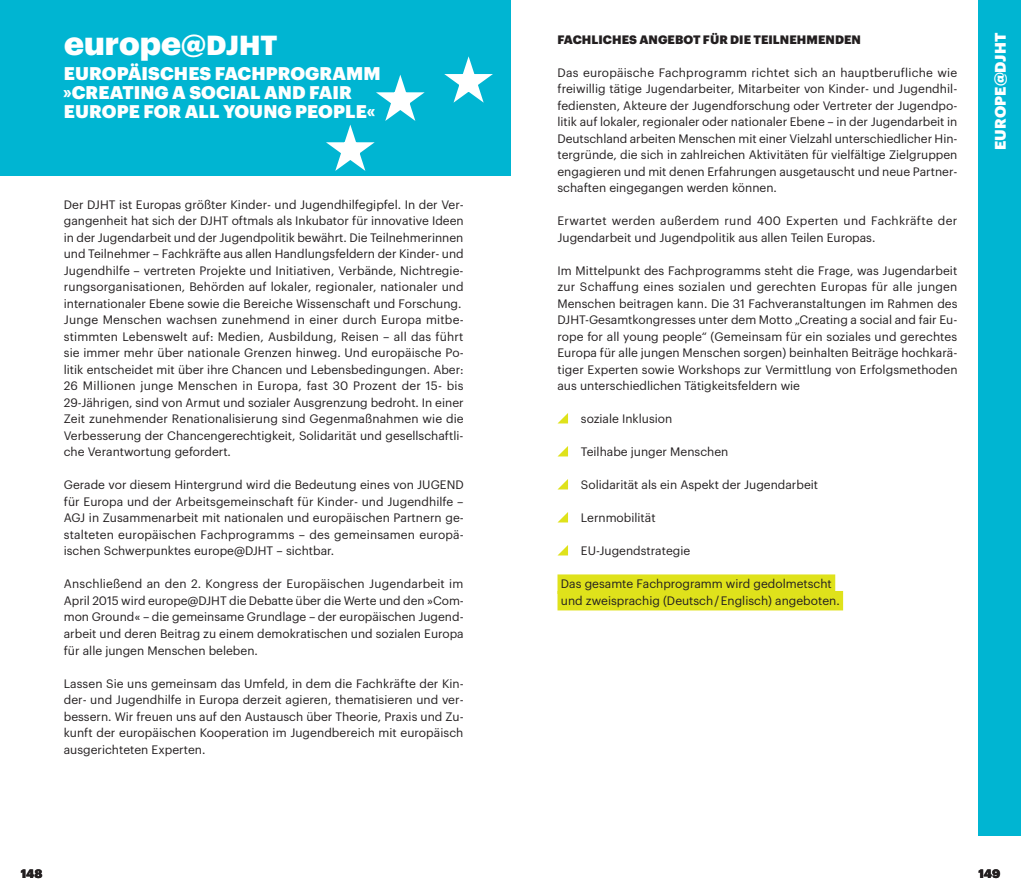
<style>
.page{position:relative;width:1021px;height:893px;background:#fff}
.page>*{position:absolute;margin:0;border:0;box-sizing:border-box;transform-origin:0 0}
.t1{font:900 33px "Graphik";color:#fff}
.t2{font:900 18px/18.8px "Graphik";letter-spacing:.005em;color:#fff}
.t3{font:900 15px "Graphik";color:#fff}
.t4{font:12px/16.5px "Graphik";color:#231f20}
.t5{font:900 12px "Graphik";letter-spacing:.005em;color:#231f20}
.s1{font-size:27px}
</style>
<div class="page">
<div style="left:978px;top:0;width:42px;height:836px;background:#00b5d2"></div>
<div style="left:0;top:0;width:510px;height:176px;background:#00b5d2"></div>
<svg style="left:444px;top:56px;width:49px;height:47px"></svg>
<svg style="left:326px;top:75px;width:98px;height:96px"></svg>
<div style="left:557px;top:574px;width:278px;height:20px;background:#dfe21b"></div>
<div style="left:557px;top:591px;width:286px;height:19px;background:#dfe21b"></div>
<svg style="left:558px;top:413px;width:10px;height:10px"></svg>
<svg style="left:558px;top:446px;width:10px;height:10px"></svg>
<svg style="left:558px;top:479px;width:10px;height:10px"></svg>
<svg style="left:558px;top:512px;width:10px;height:10px"></svg>
<svg style="left:558px;top:545px;width:10px;height:10px"></svg>
<h1 class="t1" style="left:64px;top:17px;width:215px">europe<span class="s1">@DJHT</span></h1>
<h2 class="t2" style="left:63px;top:62px;width:319px">EUROPÄISCHES FACHPROGRAMM »CREATING A SOCIAL AND FAIR<br>EUROPE FOR ALL YOUNG PEOPLE«</h2>
<p class="t4" style="left:64px;top:195px;width:401px">Der DJHT ist Europas größter Kinder- und Jugendhilfegipfel. In der Ver&shy;gangenheit hat sich der DJHT oftmals als Inkubator für innovative Ideen in der Jugendarbeit und der Jugendpolitik bewährt. Die Teilnehmerinnen und Teilnehmer – Fachkräfte aus allen Handlungsfeldern der Kinder- und Jugendhilfe – vertreten Projekte und Initiativen, Verbände, Nichtregie&shy;rungsorganisationen, Behörden auf lokaler, regionaler, nationaler und internationaler Ebene sowie die Bereiche Wissenschaft und Forschung.<br>Junge Menschen wachsen zunehmend in einer durch Europa mitbe&shy;stimmten Lebenswelt auf: Medien, Ausbildung, Reisen – all das führt sie immer mehr über nationale Grenzen hinweg. Und europäische Po&shy;litik entscheidet mit über ihre Chancen und Lebensbedingungen. Aber:<br>26 Millionen junge Menschen in Europa, fast 30 Prozent der 15- bis 29-Jährigen, sind von Armut und sozialer Ausgrenzung bedroht. In einer Zeit zunehmender Renationalisierung sind Gegenmaßnahmen wie die Verbesserung der Chancengerechtigkeit, Solidarität und gesellschaftli&shy;che Verantwortung gefordert.</p>
<p class="t4" style="left:64px;top:476px;width:401px">Gerade vor diesem Hintergrund wird die Bedeutung eines von JUGEND für Europa und der Arbeitsgemeinschaft für Kinder- und Jugendhilfe – AGJ in Zusammenarbeit mit nationalen und europäischen Partnern ge&shy;stalteten europäischen Fachprogramms – des gemeinsamen europä&shy;ischen Schwerpunktes europe@DJHT – sichtbar.</p>
<p class="t4" style="left:64px;top:575px;width:401px;text-align:justify">Anschließend an den 2. Kongress der Europäischen Jugendarbeit im April 2015 wird europe@DJHT die Debatte über die Werte und den »Com&shy;mon Ground« – die gemeinsame Grundlage – der europäischen Jugend&shy;arbeit und deren Beitrag zu einem demokratischen und sozialen Europa für alle jungen Menschen beleben.</p>
<p class="t4" style="left:64px;top:674px;width:401px;text-align:justify">Lassen Sie uns gemeinsam das Umfeld, in dem die Fachkräfte der Kin&shy;der- und Jugendhilfe in Europa derzeit agieren, thematisieren und ver&shy;bessern. Wir freuen uns auf den Austausch über Theorie, Praxis und Zu&shy;kunft der europäischen Kooperation im Jugendbereich mit europäisch ausgerichteten Experten.</p>
<p class="t5" style="left:557px;top:30px;width:305px">FACHLICHES ANGEBOT FÜR DIE TEILNEHMENDEN</p>
<p class="t4" style="left:557px;top:63px;width:401px;text-align:justify">Das europäische Fachprogramm richtet sich an hauptberufliche wie freiwillig tätige Jugendarbeiter, Mitarbeiter von Kinder- und Jugendhil&shy;fediensten, Akteure der Jugendforschung oder Vertreter der Jugendpo&shy;litik auf lokaler, regionaler oder nationaler Ebene – in der Jugendarbeit in Deutschland arbeiten Menschen mit einer Vielzahl unterschiedlicher Hin&shy;tergründe, die sich in zahlreichen Aktivitäten für vielfältige Zielgruppen engagieren und mit denen Erfahrungen ausgetauscht und neue Partner&shy;schaften eingegangen werden können.</p>
<p class="t4" style="left:557px;top:212px;width:401px">Erwartet werden außerdem rund 400 Experten und Fachkräfte der<br>Jugendarbeit und Jugendpolitik aus allen Teilen Europas.</p>
<p class="t4" style="left:557px;top:261px;width:401px;text-align:justify">Im Mittelpunkt des Fachprogramms steht die Frage, was Jugendarbeit zur Schaffung eines sozialen und gerechten Europas für alle jungen Menschen beitragen kann. Die 31 Fachveranstaltungen im Rahmen des DJHT-Gesamtkongresses unter dem Motto „Creating a social and fair Eu&shy;rope for all young people“ (Gemeinsam für ein soziales und gerechtes Europa für alle jungen Menschen sorgen) beinhalten Beiträge hochkarä&shy;tiger Experten sowie Workshops zur Vermittlung von Erfolgsmethoden aus unterschiedlichen Tätigkeitsfeldern wie</p>
<p class="t4" style="left:581px;top:410px;width:93px">soziale Inklusion</p>
<p class="t4" style="left:581px;top:443px;width:149px">Teilhabe junger Menschen</p>
<p class="t4" style="left:581px;top:476px;width:239px">Solidarität als ein Aspekt der Jugendarbeit</p>
<p class="t4" style="left:581px;top:509px;width:76px">Lernmobilität</p>
<p class="t4" style="left:581px;top:542px;width:111px">EU-Jugendstrategie</p>
<p class="t4" style="left:561px;top:575px;width:280px">Das gesamte Fachprogramm wird gedolmetscht und zweisprachig (Deutsch / Englisch) angeboten.</p>
<p class="t3" style="left:988px;top:150px;width:118px;rotate:-90deg">europe@DJHT</p>
<p class="t5" style="left:21px;top:864px;width:23px">148</p>
<p class="t5" style="left:978px;top:864px;width:23px">149</p>
</div>
